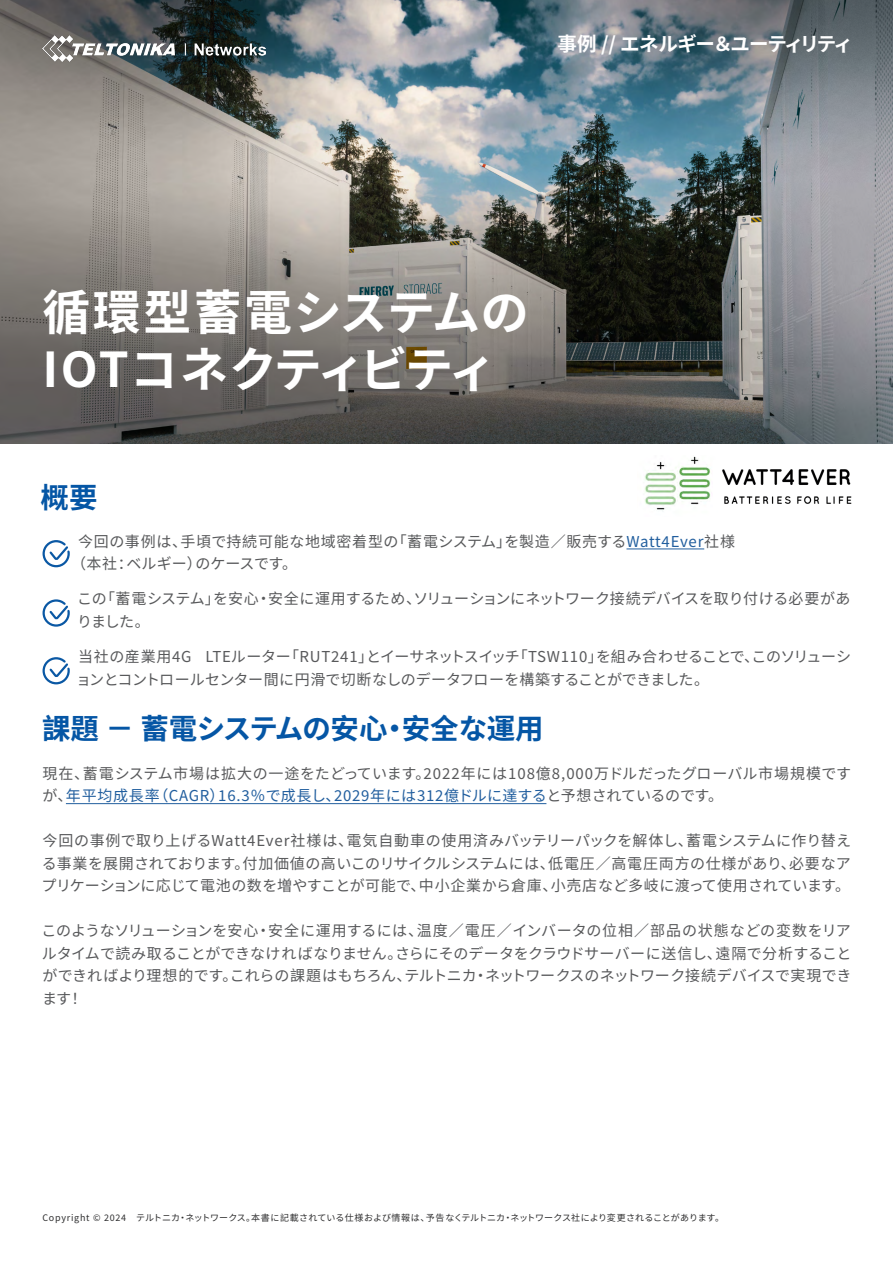
<style>
.page{position:relative;width:893px;height:1263px;background:#fff}
.page>*{position:absolute;margin:0;border:0;box-sizing:border-box;transform-origin:0 0}
.t1{font:700 48px/57px "Noto Sans SC";letter-spacing:.02em;color:#fff}
.t2{font:700 28.5px "Noto Sans SC";letter-spacing:-.005em;color:#0556a5}
.t3{font:700 19.5px "Noto Sans SC";letter-spacing:-.06em;color:#fff}
.t4{font:15px/22.5px "Noto Sans SC";letter-spacing:.01em;color:#58595b;text-align:justify}
.t5{font:15px/22.5px "Noto Sans SC";letter-spacing:.05em;color:#58595b}
.t6{font:15px/22.5px "Noto Sans SC";letter-spacing:.035em;color:#58595b}
.t7{font:15px/22.5px "Noto Sans SC";letter-spacing:-.01em;color:#58595b}
.t8{font:9px "Noto Sans SC";letter-spacing:.015em;color:#2e2e2f}
.s1{color:#215e9e}
</style>
<div class="page">
<img style="left:0;top:0;width:893px;height:443px">
<img style="left:42px;top:35px;width:223px;height:26px">
<svg style="left:42px;top:540px;width:28px;height:28px"></svg>
<svg style="left:42px;top:599px;width:28px;height:28px"></svg>
<svg style="left:42px;top:657px;width:28px;height:28px"></svg>
<img style="left:644px;top:456px;width:67px;height:55px">
<img style="left:722px;top:469px;width:130px;height:35px">
<hr style="left:626px;top:548px;width:78px;height:1px;background:#215e9e">
<hr style="left:66px;top:803px;width:480px;height:1px;background:#215e9e">
<h3 class="t3" style="left:558px;top:33px;width:297px">事例 // エネルギー＆ユーティリティ</h3>
<h1 class="t1" style="left:43px;top:285px;width:488px">循環型蓄電システムの<br>IOTコネクティビティ</h1>
<h2 class="t2" style="left:41px;top:481px;width:59px">概要</h2>
<p class="t6" style="left:71px;top:530px;width:665px;text-indent:7px">今回の事例は、手頃で持続可能な地域密着型の「蓄電システム」を製造／販売する<span class="s1">Watt4Ever</span>社様（本社：ベルギー）のケースです。</p>
<p class="t7" style="left:77px;top:588px;width:775px">この「蓄電システム」を安心・安全に運用するため、ソリューションにネットワーク接続デバイスを取り付ける必要がありました。</p>
<p class="t4" style="left:76px;top:645px;width:776px">当社の産業用4G LTEルーター「RUT241」とイーサネットスイッチ「TSW110」を組み合わせることで、このソリューションとコントロールセンター間に円滑で切断なしのデータフローを構築することができました。</p>
<h2 class="t2" style="left:42px;top:713px;width:503px">課題 － 蓄電システムの安心・安全な運用</h2>
<p class="t5" style="left:42px;top:762px;width:810px">現在、蓄電システム市場は拡大の一途をたどっています。2022年には108億8,000万ドルだったグローバル市場規模ですが、<span class="s1">年平均成長率（CAGR）16.3％で成長し、2029年には312億ドルに達する</span>と予想されているのです。</p>
<p class="t4" style="left:42px;top:830px;width:811px">今回の事例で取り上げるWatt4Ever社様は、電気自動車の使用済みバッテリーパックを解体し、蓄電システムに作り替える事業を展開されております。付加価値の高いこのリサイクルシステムには、低電圧／高電圧両方の仕様があり、必要なアプリケーションに応じて電池の数を増やすことが可能で、中小企業から倉庫、小売店など多岐に渡って使用されています。</p>
<p class="t4" style="left:41px;top:920px;width:812px">このようなソリューションを安心・安全に運用するには、温度／電圧／インバータの位相／部品の状態などの変数をリアルタイムで読み取ることができなければなりません。さらにそのデータをクラウドサーバーに送信し、遠隔で分析することができればより理想的です。これらの課題はもちろん、テルトニカ・ネットワークスのネットワーク接続デバイスで実現できます！</p>
<p class="t8" style="left:43px;top:1212px;width:683px">Copyright © 2024　テルトニカ・ネットワークス。本書に記載されている仕様および情報は、予告なくテルトニカ・ネットワークス社により変更されることがあります。</p>
</div>
